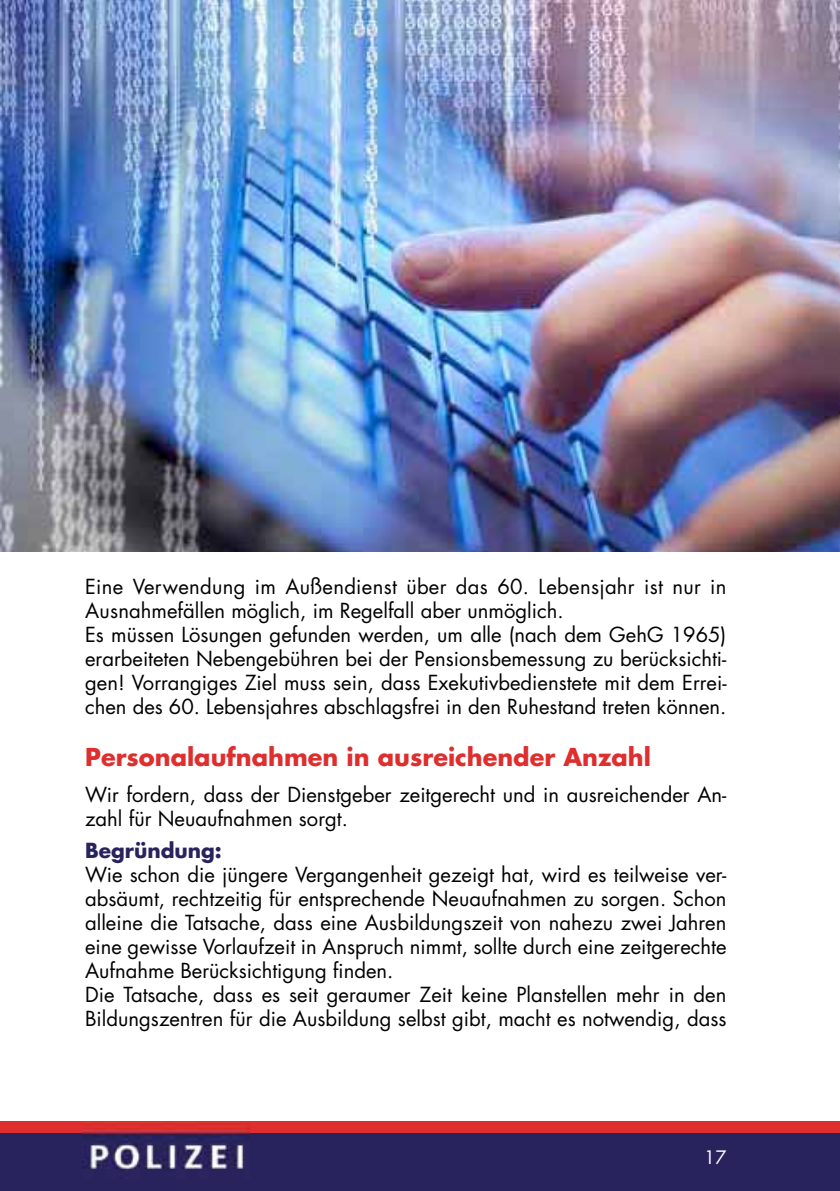
<style>
.page{position:relative;width:840px;height:1191px;background:#fff}
.page>*{position:absolute;margin:0;border:0;box-sizing:border-box;transform-origin:0 0}
.t1{font:700 24px "Futura";color:#de2e2e}
.t2{font:20.2px/24px "Futura";color:#000}
.t3{font:700 20.2px "Futura";color:#29235d}
.t4{font:18px "Futura";color:#fff}
</style>
<div class="page">
<div style="left:0;top:1121px;width:839px;height:12px;background:#de2e2e"></div>
<div style="left:0;top:1133px;width:839px;height:58px;background:#29235d"></div>
<img style="left:82px;top:1128px;width:167px;height:42px">
<img style="left:0;top:0;width:839px;height:551px">
<p class="t2" style="left:85px;top:574px;width:642px">Eine Verwendung im Außendienst über das 60. Lebensjahr ist nur in Ausnahmefällen möglich, im Regelfall aber unmöglich.<br>Es müssen Lösungen gefunden werden, um alle (nach dem GehG 1965) erarbeiteten Nebengebühren bei der Pensionsbemessung zu berücksichti&shy;gen! Vorrangiges Ziel muss sein, dass Exekutivbedienstete mit dem Errei&shy;chen des 60. Lebensjahres abschlagsfrei in den Ruhestand treten können.</p>
<p class="t1" style="left:85px;top:740px;width:567px">Personalaufnahmen in ausreichender Anzahl</p>
<p class="t2" style="left:85px;top:782px;width:642px">Wir fordern, dass der Dienstgeber zeitgerecht und in ausreichender An&shy;zahl für Neuaufnahmen sorgt.</p>
<p class="t3" style="left:85px;top:836px;width:138px">Begründung:</p>
<p class="t2" style="left:85px;top:862px;width:642px">Wie schon die jüngere Vergangenheit gezeigt hat, wird es teilweise ver&shy;absäumt, rechtzeitig für entsprechende Neuaufnahmen zu sorgen. Schon alleine die Tatsache, dass eine Ausbildungszeit von nahezu zwei Jahren eine gewisse Vorlaufzeit in Anspruch nimmt, sollte durch eine zeitgerechte Aufnahme Berücksichtigung finden.<br>Die Tatsache, dass es seit geraumer Zeit keine Planstellen mehr in den Bildungszentren für die Ausbildung selbst gibt, macht es notwendig, dass</p>
<p class="t4" style="left:703px;top:1144px;width:24px">17</p>
</div>
